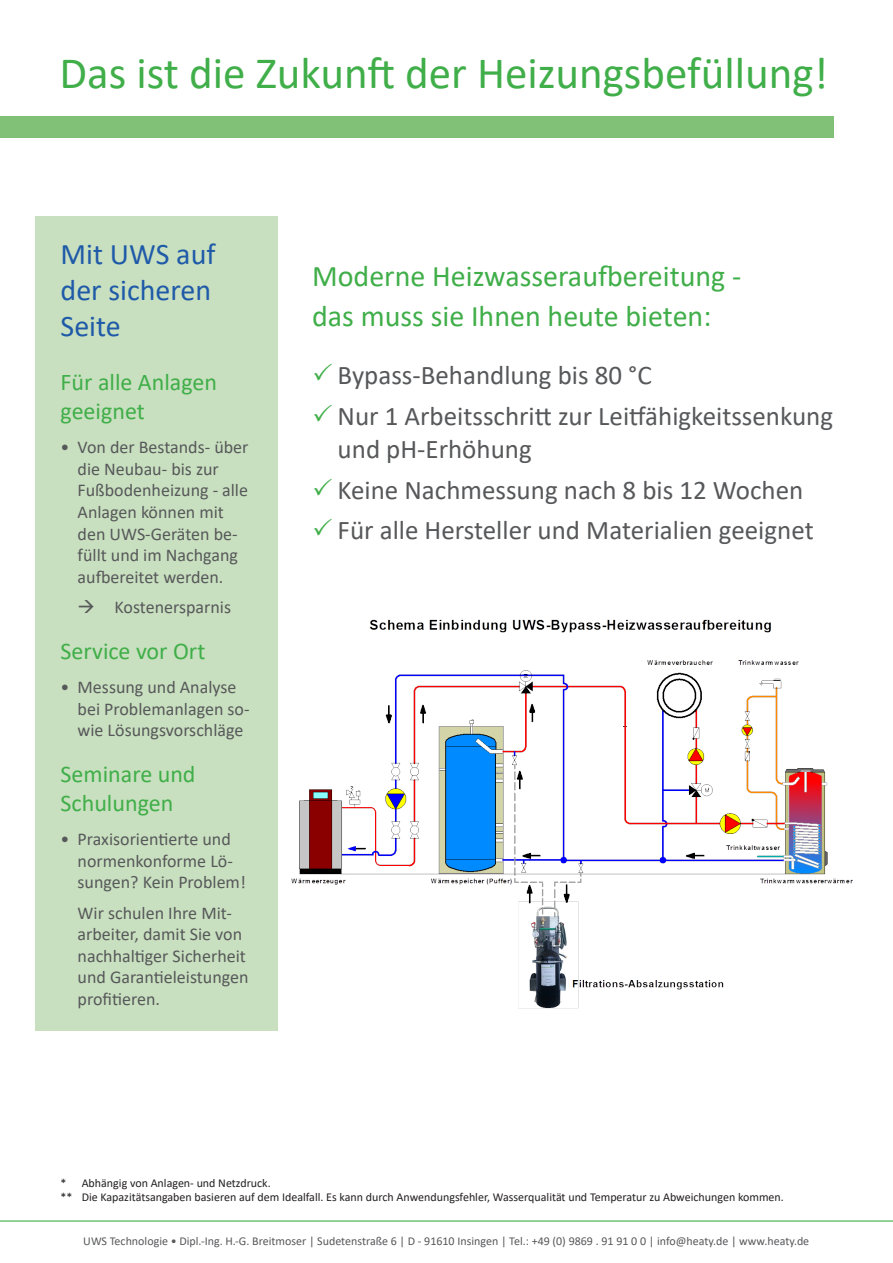
<style>
.page{position:relative;width:893px;height:1263px;background:#fff}
.page>*{position:absolute;margin:0;border:0;box-sizing:border-box;transform-origin:0 0}
.t1{font:45px "Calibri";color:#40ae49}
.t2{font:30px "Calibri";color:#40ae49}
.t3{font:30px/36px "Calibri";color:#1f5aa9}
.t4{font:27px/32.4px "Calibri";color:#57585a}
.t5{font:24px "Calibri";color:#40ae49}
.t6{font:18px/21.6px "Calibri";color:#57585a}
.t7{font:12px "Calibri";color:#231f20}
.t8{font:12px "Calibri";color:#57585a}
.s1{color:#40ae49}
</style>
<div class="page">
<div style="left:35px;top:216px;width:242px;height:814px;background:#c8e0bf"></div>
<img style="left:291px;top:619px;width:562px;height:390px">
<div style="left:0;top:116px;width:833px;height:22px;background:#80c177"></div>
<hr style="left:0;top:1220px;width:893px;height:1px;background:#40ae49">
<p class="t1" style="left:60px;top:42px;width:770px">Das ist die Zukunft der Heizungsbefüllung!</p>
<p class="t3" style="left:61px;top:235px;width:156px">Mit UWS auf der sicheren<br>Seite</p>
<p class="t5" style="left:61px;top:365px;width:158px">Für alle Anlagen</p>
<p class="t5" style="left:61px;top:394px;width:86px">geeignet</p>
<p class="t6" style="left:78px;top:436px;width:172px;text-indent:-17px">• Von der Bestands- über die Neubau- bis zur<br>Fußbodenheizung - alle<br>Anlagen können mit den UWS-Geräten be&shy;füllt und im Nachgang aufbereitet werden.</p>
<p class="t6" style="left:115px;top:596px;width:118px">Kostenersparnis</p>
<p class="t5" style="left:61px;top:634px;width:146px">Service vor Ort</p>
<p class="t6" style="left:78px;top:676px;width:173px;text-indent:-17px">• Messung und Analyse bei Problemanlagen so&shy;wie Lösungsvorschläge</p>
<p class="t5" style="left:61px;top:757px;width:136px">Seminare und</p>
<p class="t5" style="left:61px;top:786px;width:114px">Schulungen</p>
<p class="t6" style="left:78px;top:828px;width:170px;text-indent:-17px">• Praxisorientierte und normenkonforme Lö&shy;sungen? Kein Problem!</p>
<p class="t6" style="left:78px;top:901px;width:172px">Wir schulen Ihre Mit&shy;arbeiter, damit Sie von nachhaltiger Sicherheit und Garantieleistungen profitieren.</p>
<p class="t2" style="left:312px;top:255px;width:431px">Moderne Heizwasseraufbereitung -</p>
<p class="t2" style="left:312px;top:296px;width:401px">das muss sie Ihnen heute bieten:</p>
<p class="t4" style="left:312px;top:358px;width:341px"><span class="s1">✓</span> Bypass-Behandlung bis 80 °C</p>
<p class="t4" style="left:338px;top:399px;width:497px;text-indent:-26px"><span class="s1">✓</span> Nur 1 Arbeitsschritt zur Leitfähigkeitssenkung und pH-Erhöhung</p>
<p class="t4" style="left:312px;top:473px;width:493px"><span class="s1">✓</span> Keine Nachmessung nach 8 bis 12 Wochen</p>
<p class="t4" style="left:312px;top:514px;width:503px"><span class="s1">✓</span> Für alle Hersteller und Materialien geeignet</p>
<p class="t7" style="left:60px;top:1174px;width:212px">* Abhängig von Anlagen- und Netzdruck.</p>
<p class="t7" style="left:60px;top:1189px;width:725px">** Die Kapazitätsangaben basieren auf dem Idealfall. Es kann durch Anwendungsfehler, Wasserqualität und Temperatur zu Abweichungen kommen.</p>
<p class="t8" style="left:83px;top:1232px;width:727px">UWS Technologie • Dipl.-Ing. H.-G. Breitmoser | Sudetenstraße 6 | D - 91610 Insingen | Tel.: +49 (0) 9869 . 91 91 0 0 | info@heaty.de | www.heaty.de</p>
</div>
